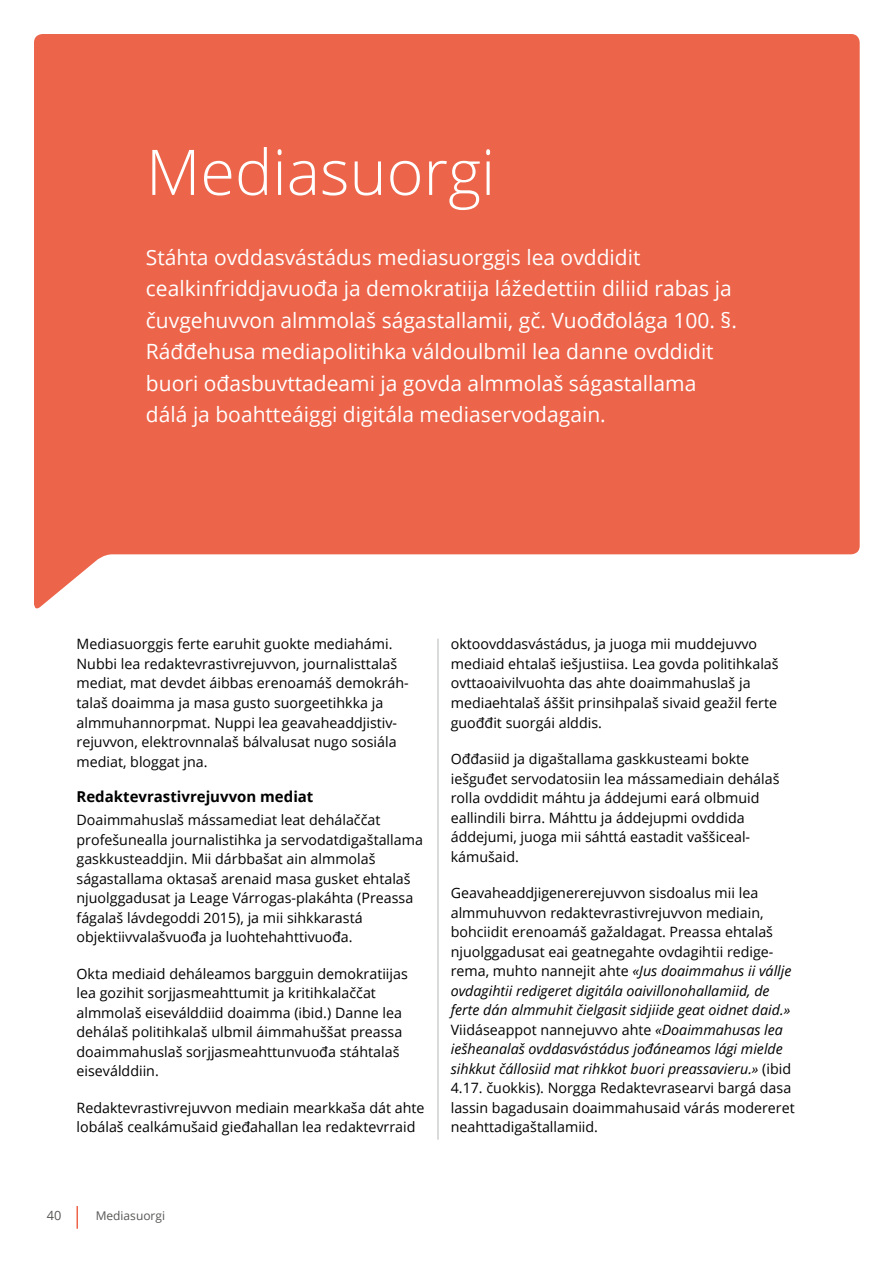
<style>
.page{position:relative;width:893px;height:1263px;background:#fff}
.page>*{position:absolute;margin:0;border:0;box-sizing:border-box;transform-origin:0 0}
.Tittel_hvit_mindre{font:300 63px "Open Sans";color:#fff}
.Satstingsområder_I{font:21px/31.5px "Open Sans";color:#fff}
.Mellom{font:700 15px "Open Sans";color:#000}
.brød{font:14.25px/19.5px "Open Sans";color:#000}
.t1{font:12.75px "Open Sans";color:#575756}
.t2{font:12px "Open Sans";color:#575756}
.s1{font-style:italic}
</style>
<div class="page">
<svg style="left:34px;top:34px;width:826px;height:575px;background:#ed7159"></svg>
<hr style="left:438px;top:639px;width:1px;height:501px;background:#b6b7b7">
<svg style="left:77px;top:1206px;width:1px;height:23px"></svg>
<p class="Tittel_hvit_mindre" style="left:146px;top:129px;width:351px">Mediasuorgi</p>
<p class="Satstingsområder_I" style="left:146px;top:241px;width:593px">Stáhta ovddasvástádus mediasuorggis lea ovddidit cealkinfriddjavuođa ja demokratiija lážedettiin diliid rabas ja čuvgehuvvon almmolaš ságastallamii, gč. Vuođđolága 100. §.<br>Ráđđehusa mediapolitihka váldoulbmil lea danne ovddidit buori ođasbuvttadeami ja govda almmolaš ságastallama dálá ja boahtteáiggi digitála mediaservodagain.</p>
<p class="brød" style="left:77px;top:634px;width:334px">Mediasuorggis ferte earuhit guokte mediahámi.<br>Nubbi lea redaktevrastivrejuvvon, journalisttalaš mediat, mat devdet áibbas erenoamáš demokráh&shy;talaš doaimma ja masa gusto suorgeetihkka ja almmuhannorpmat. Nuppi lea geavaheaddjistiv&shy;rejuvvon, elektrovnnalaš bálvalusat nugo sosiála mediat, bloggat jna.</p>
<p class="Mellom" style="left:77px;top:785px;width:238px">Redaktevrastivrejuvvon mediat</p>
<p class="brød" style="left:77px;top:810px;width:348px">Doaimmahuslaš mássamediat leat dehálaččat profešunealla journalistihka ja servodatdigaštallama gaskkusteaddjin. Mii dárbbašat ain almmolaš ságastallama oktasaš arenaid masa gusket ehtalaš njuolggadusat ja Leage Várrogas-plakáhta (Preassa fágalaš lávdegoddi 2015), ja mii sihkkarastá objektiivvalašvuođa ja luohtehahttivuođa.</p>
<p class="brød" style="left:77px;top:963px;width:333px">Okta mediaid deháleamos bargguin demokratiijas lea gozihit sorjjasmeahttumit ja kritihkalaččat almmolaš eiseválddiid doaimma (ibid.) Danne lea dehálaš politihkalaš ulbmil áimmahuššat preassa doaimmahuslaš sorjjasmeahttunvuođa stáhtalaš eiseválddiin.</p>
<p class="brød" style="left:77px;top:1097px;width:349px">Redaktevrastivrejuvvon mediain mearkkaša dát ahte lobálaš cealkámušaid gieđahallan lea redaktevrraid</p>
<p class="brød" style="left:451px;top:634px;width:329px">oktoovddasvástádus, ja juoga mii muddejuvvo mediaid ehtalaš iešjustiisa. Lea govda politihkalaš ovttaoaivilvuohta das ahte doaimmahuslaš ja mediaehtalaš áššit prinsihpalaš sivaid geažil ferte guođđit suorgái alddis.</p>
<p class="brød" style="left:451px;top:749px;width:330px">Ođđasiid ja digaštallama gaskkusteami bokte iešguđet servodatosiin lea mássamediain dehálaš rolla ovddidit máhtu ja áddejumi eará olbmuid eallindili birra. Máhttu ja áddejupmi ovddida áddejumi, juoga mii sáhttá eastadit vaššiceal&shy;kámušaid.</p>
<p class="brød" style="left:451px;top:883px;width:345px">Geavaheaddjigenererejuvvon sisdoalus mii lea almmuhuvvon redaktevrastivrejuvvon mediain, bohciidit erenoamáš gažaldagat. Preassa ehtalaš njuolggadusat eai geatnegahte ovdagihtii redige&shy;rema, muhto nannejit ahte <span class="s1">«Jus doaimmahus ii vállje ovdagihtii redigeret digitála oaivillonohallamiid, de ferte dán almmuhit čielgasit sidjiide geat oidnet daid.» </span>Viidáseappot nannejuvvo ahte <span class="s1">«Doaimmahusas lea iešheanalaš ovddasvástádus jođáneamos lági mielde sihkkut čállosiid mat rihkkot buori preassavieru.»</span> (ibid 4.17. čuokkis). Norgga Redaktevrasearvi bargá dasa lassin bagadusain doaimmahusaid várás modereret neahttadigaštallamiid.</p>
<p class="t1" style="left:47px;top:1207px;width:16px">40</p>
<p class="t2" style="left:96px;top:1207px;width:71px">Mediasuorgi</p>
</div>
